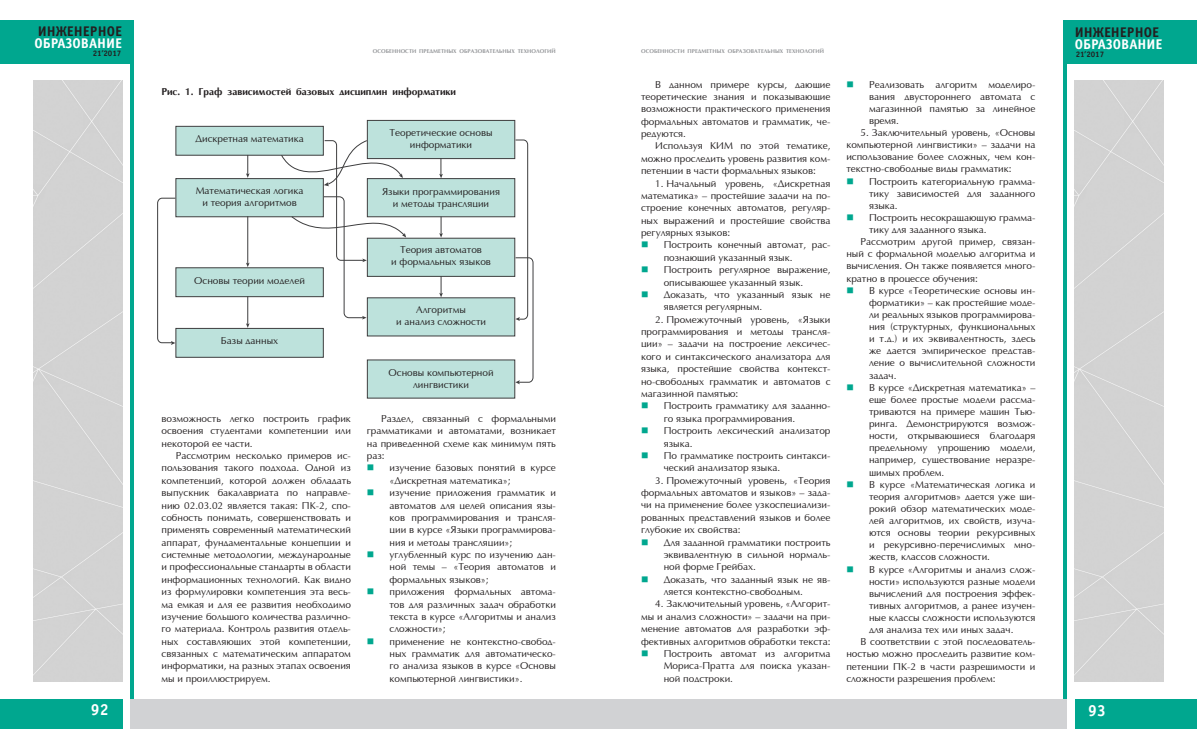
<style>
.page{position:relative;width:1197px;height:755px;background:#fff}
.page>*{position:absolute;margin:0;border:0;box-sizing:border-box;transform-origin:0 0}
.t1{font:700 16px "Officina Sans C";color:#fff}
.t2{font:700 14px "Officina Sans C";color:#fff}
.t3{font:700 14px "Officina Sans C";color:#231f20}
.t4{font:10px/12.4px "Optima";color:#231f20;text-align:justify}
.t5{font:700 10px "AG Optima";color:#231f20}
.t6{font:700 8px "Officina Sans C";color:#231f20}
.t7{font:700 5.5px "AG Optima";letter-spacing:.01em;color:#939598}
</style>
<div class="page">
<div style="left:1063px;top:20px;width:133px;height:43px;background:#00a78f"></div>
<div style="left:1074px;top:698px;width:122px;height:30px;background:#00a78f"></div>
<div style="left:0;top:698px;width:122px;height:30px;background:#00a78f"></div>
<div style="left:0;top:20px;width:133px;height:43px;background:#00a78f"></div>
<hr style="left:1063px;top:45px;width:3px;height:653px;background:#00a78f">
<hr style="left:130px;top:45px;width:3px;height:653px;background:#00a78f">
<div style="left:33px;top:80px;width:89px;height:601px;background:#d3d3d3"></div>
<div style="left:130px;top:698px;width:468px;height:30px;background:#d1d2d4"></div>
<div style="left:598px;top:698px;width:468px;height:30px;background:#d1d2d4"></div>
<div style="left:1074px;top:80px;width:89px;height:601px;background:#d3d3d3"></div>
<div style="left:175px;top:126px;width:149px;height:30px;background:#bde2dc;border:1px solid #3e3e3f"></div>
<div style="left:175px;top:178px;width:149px;height:39px;background:#bde2dc;border:1px solid #3e3e3f"></div>
<div style="left:175px;top:267px;width:149px;height:30px;background:#bde2dc;border:1px solid #3e3e3f"></div>
<div style="left:175px;top:327px;width:149px;height:30px;background:#bde2dc;border:1px solid #3e3e3f"></div>
<div style="left:367px;top:120px;width:148px;height:39px;background:#bde2dc;border:1px solid #3e3e3f"></div>
<div style="left:367px;top:178px;width:148px;height:39px;background:#bde2dc;border:1px solid #3e3e3f"></div>
<div style="left:367px;top:237px;width:148px;height:40px;background:#bde2dc;border:1px solid #3e3e3f"></div>
<div style="left:367px;top:297px;width:148px;height:39px;background:#bde2dc;border:1px solid #3e3e3f"></div>
<div style="left:367px;top:359px;width:148px;height:39px;background:#bde2dc"></div>
<svg style="left:157px;top:197px;width:19px;height:148px"></svg>
<svg style="left:514px;top:139px;width:20px;height:245px"></svg>
<svg style="left:246px;top:155px;width:3px;height:23px"></svg>
<hr style="left:247px;top:216px;width:1px;height:49px;background:#3e3e3f">
<svg style="left:246px;top:262px;width:3px;height:5px"></svg>
<svg style="left:246px;top:296px;width:3px;height:31px"></svg>
<svg style="left:439px;top:158px;width:4px;height:20px"></svg>
<svg style="left:439px;top:216px;width:4px;height:21px"></svg>
<svg style="left:439px;top:276px;width:4px;height:21px"></svg>
<svg style="left:280px;top:139px;width:126px;height:180px"></svg>
<h2 class="t3" style="left:38px;top:23px;width:86px">ИНЖЕНЕРНОЕ</h2>
<h2 class="t2" style="left:34px;top:35px;width:89px">ОБРАЗОВАНИЕ</h2>
<p class="t6" style="left:93px;top:49px;width:30px">21’2017</p>
<p class="t7" style="left:373px;top:48px;width:185px">ОСОБЕННОСТИ ПРЕДМЕТНЫХ ОБРАЗОВАТЕЛЬНЫХ ТЕХНОЛОГИЙ</p>
<p class="t7" style="left:641px;top:48px;width:185px">ОСОБЕННОСТИ ПРЕДМЕТНЫХ ОБРАЗОВАТЕЛЬНЫХ ТЕХНОЛОГИЙ</p>
<p class="t4" style="left:641px;top:78px;width:191px;text-indent:14px">В данном примере курсы, дающие теоретические знания и показывающие возможности практического применения формальных автоматов и грамматик, че&shy;редуются.</p>
<p class="t4" style="left:641px;top:140px;width:191px;text-indent:14px">Используя КИМ по этой тематике, можно проследить уровень развития ком&shy;петенции в части формальных языков:</p>
<p class="t4" style="left:641px;top:177px;width:191px;text-indent:14px">1. Начальный уровень, «Дискретная математика» – простейшие задачи на по&shy;строение конечных автоматов, регуляр&shy;ных выражений и простейшие свойства регулярных языков:</p>
<p class="t4" style="left:663px;top:239px;width:168px">Построить конечный автомат, рас&shy;познающий указанный язык.</p>
<p class="t4" style="left:663px;top:264px;width:168px">Построить регулярное выражение, описывающее указанный язык.</p>
<p class="t4" style="left:663px;top:288px;width:168px">Доказать, что указанный язык не является регулярным.</p>
<p class="t4" style="left:641px;top:313px;width:191px;text-indent:14px">2. Промежуточный уровень, «Языки программирования и методы трансля&shy;ции» – задачи на построение лексичес&shy;кого и синтаксического анализатора для языка, простейшие свойства контекст&shy;но-свободных грамматик и автоматов с магазинной памятью:</p>
<p class="t4" style="left:663px;top:400px;width:168px">Построить грамматику для заданно&shy;го языка программирования.</p>
<p class="t4" style="left:663px;top:424px;width:168px">Построить лексический анализатор языка.</p>
<p class="t4" style="left:663px;top:449px;width:168px">По грамматике построить синтакси&shy;ческий анализатор языка.</p>
<p class="t4" style="left:641px;top:474px;width:191px;text-indent:14px">3. Промежуточный уровень, «Теория формальных автоматов и языков» – зада&shy;чи на применение более узкоспециализи&shy;рованных представлений языков и более глубокие их свойства:</p>
<p class="t4" style="left:663px;top:536px;width:168px">Для заданной грамматики построить эквивалентную в сильной нормаль&shy;ной форме Грейбах.</p>
<p class="t4" style="left:663px;top:573px;width:168px">Доказать, что заданный язык не яв&shy;ляется контекстно-свободным.</p>
<p class="t4" style="left:641px;top:597px;width:191px;text-indent:14px">4. Заключительный уровень, «Алгорит&shy;мы и анализ сложности» – задачи на при&shy;менение автоматов для разработки эф&shy;фективных алгоритмов обработки текста:</p>
<p class="t4" style="left:663px;top:647px;width:168px">Построить автомат из алгоритма Мориса-Пратта для поиска указан&shy;ной подстроки.</p>
<p class="t5" style="left:161px;top:86px;width:296px">Рис. 1. Граф зависимостей базовых дисциплин информатики</p>
<p class="t4" style="left:195px;top:133px;width:110px">Дискретная математика</p>
<p class="t4" style="left:389px;top:127px;width:104px;line-height:12px;text-align:center">Теоретические основы информатики</p>
<p class="t4" style="left:382px;top:185px;width:119px;line-height:12px;text-align:center">Языки программирования и методы трансляции</p>
<p class="t4" style="left:391px;top:244px;width:101px;line-height:12px;text-align:center">Теория автоматов<br>и формальных языков</p>
<p class="t4" style="left:416px;top:304px;width:51px">Алгоритмы</p>
<p class="t4" style="left:396px;top:316px;width:91px">и анализ сложности</p>
<p class="t4" style="left:196px;top:184px;width:109px">Математическая логика</p>
<p class="t4" style="left:202px;top:196px;width:96px">и теория алгоритмов</p>
<p class="t4" style="left:194px;top:274px;width:112px">Основы теории моделей</p>
<p class="t4" style="left:221px;top:335px;width:59px">Базы данных</p>
<p class="t4" style="left:388px;top:367px;width:107px;line-height:12px;text-align:center">Основы компьютерной лингвистики</p>
<p class="t4" style="left:367px;top:412px;width:190px;text-indent:14px">Раздел, связанный с формальными грамматиками и автоматами, возникает на приведенной схеме как минимум пять раз:</p>
<p class="t4" style="left:389px;top:462px;width:168px">изучение базовых понятий в курсе «Дискретная математика»;</p>
<p class="t4" style="left:389px;top:486px;width:168px">изучение приложения грамматик и автоматов для целей описания язы&shy;ков программирования и трансля&shy;ции в курсе «Языки программирова&shy;ния и методы трансляции»;</p>
<p class="t4" style="left:389px;top:548px;width:168px">углубленный курс по изучению дан&shy;ной темы – «Теория автоматов и формальных языков»;</p>
<p class="t4" style="left:389px;top:585px;width:168px">приложения формальных автома&shy;тов для различных задач обработки текста в курсе «Алгоритмы и анализ сложности»;</p>
<p class="t4" style="left:389px;top:635px;width:168px">применение не контекстно-свобод&shy;ных грамматик для автоматическо&shy;го анализа языков в курсе «Основы компьютерной лингвистики».</p>
<p class="t4" style="left:161px;top:412px;width:191px">возможность легко построить график освоения студентами компетенции или некоторой ее части.</p>
<p class="t4" style="left:161px;top:449px;width:191px;text-indent:14px">Рассмотрим несколько примеров ис&shy;пользования такого подхода. Одной из компетенций, которой должен обладать выпускник бакалавриата по направле&shy;нию 02.03.02 является такая: ПК-2, спо&shy;собность понимать, совершенствовать и применять современный математический аппарат, фундаментальные концепции и системные методологии, международные и профессиональные стандарты в области информационных технологий. Как видно из формулировки компетенция эта весь&shy;ма емкая и для ее развития необходимо изучение большого количества различно&shy;го материала. Контроль развития отдель&shy;ных составляющих этой компетенции, связанных с математическим аппаратом информатики, на разных этапах освоения мы и проиллюстрируем.</p>
<p class="t4" style="left:868px;top:78px;width:168px;line-height:12.1px">Реализовать алгоритм моделиро&shy;вания двустороннего автомата с магазинной памятью за линейное время.</p>
<p class="t4" style="left:846px;top:127px;width:190px;line-height:12.1px;text-indent:14px">5. Заключительный уровень, «Основы компьютерной лингвистики» – задачи на использование более сложных, чем кон&shy;текстно-свободные виды грамматик:</p>
<p class="t4" style="left:868px;top:175px;width:168px;line-height:12.1px">Построить категориальную грамма&shy;тику зависимостей для заданного языка.</p>
<p class="t4" style="left:868px;top:212px;width:168px;line-height:12.1px">Построить несокращающую грамма&shy;тику для заданного языка.</p>
<p class="t4" style="left:846px;top:236px;width:190px;line-height:12.1px;text-indent:14px">Рассмотрим другой пример, связан&shy;ный с формальной моделью алгоритма и вычисления. Он также появляется много&shy;кратно в процессе обучения:</p>
<p class="t4" style="left:868px;top:284px;width:168px;line-height:12.1px">В курсе «Теоретические основы ин&shy;форматики» – как простейшие моде&shy;ли реальных языков программирова&shy;ния (структурных, функциональных и т.д.) и их эквивалентность, здесь же дается эмпирическое представ&shy;ление о вычислительной сложности задач.</p>
<p class="t4" style="left:868px;top:381px;width:168px;line-height:12.1px">В курсе «Дискретная математика» – еще более простые модели рассма&shy;триваются на примере машин Тью&shy;ринга. Демонстрируются возмож&shy;ности, открывающиеся благодаря предельному упрощению модели, например, существование неразре&shy;шимых проблем.</p>
<p class="t4" style="left:868px;top:478px;width:168px;line-height:12.1px">В курсе «Математическая логика и теория алгоритмов» дается уже ши&shy;рокий обзор математических моде&shy;лей алгоритмов, их свойств, изуча&shy;ются основы теории рекурсивных и рекурсивно-перечислимых мно&shy;жеств, классов сложности.</p>
<p class="t4" style="left:868px;top:563px;width:168px;line-height:12.1px">В курсе «Алгоритмы и анализ слож&shy;ности» используются разные модели вычислений для построения эффек&shy;тивных алгоритмов, а ранее изучен&shy;ные классы сложности используются для анализа тех или иных задач.</p>
<p class="t4" style="left:846px;top:635px;width:190px;line-height:12.1px;text-indent:14px">В соответствии с этой последователь&shy;ностью можно проследить развитие ком&shy;петенции ПК-2 в части разрешимости и сложности разрешения проблем:</p>
<h2 class="t3" style="left:1074px;top:24px;width:86px">ИНЖЕНЕРНОЕ</h2>
<h2 class="t2" style="left:1074px;top:36px;width:89px">ОБРАЗОВАНИЕ</h2>
<p class="t6" style="left:1075px;top:49px;width:30px">21’2017</p>
<p class="t1" style="left:91px;top:700px;width:19px">92</p>
<h1 class="t1" style="left:1088px;top:700px;width:19px">93</h1>
</div>
